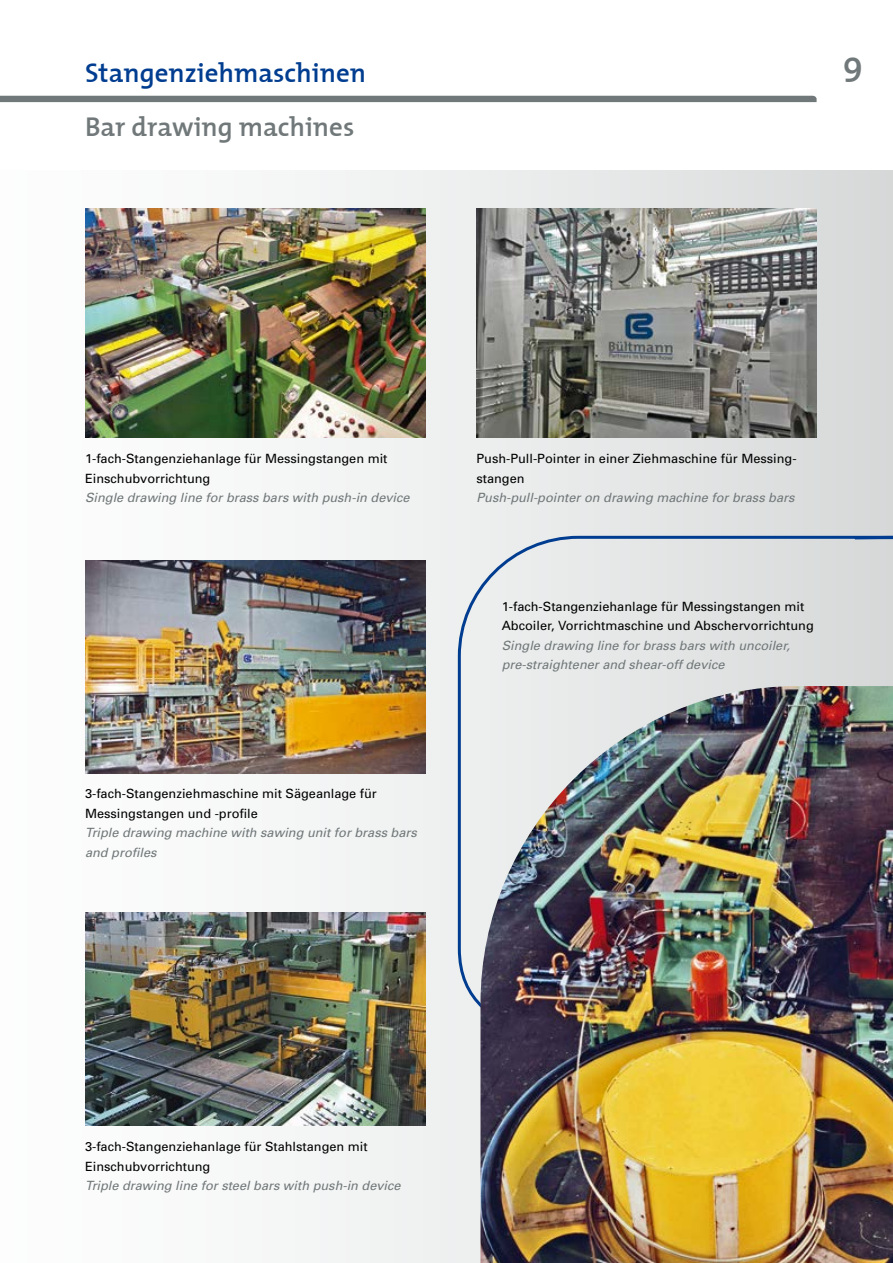
<style>
.page{position:relative;width:893px;height:1263px;background:#fff}
.page>*{position:absolute;margin:0;border:0;box-sizing:border-box;transform-origin:0 0}
.t1{font:27px "The Mix Semi Bold Plain";color:#003d90}
.t2{font:27px "The Mix Semi Bold Plain";color:#717879}
.t3{font:12.75px/19.5px "Univers";color:#000}
.t4{font:italic 12.75px/19.5px "Univers";color:#717879}
</style>
<div class="page">
<div style="left:0;top:96px;width:817px;height:6px;background:#717879"></div>
<div style="left:0;top:170px;width:893px;height:1093px;background:linear-gradient(to right,#fff,#d9dbdc)"></div>
<img style="left:85px;top:913px;width:340px;height:212px">
<img style="left:85px;top:208px;width:340px;height:230px">
<img style="left:476px;top:208px;width:341px;height:230px">
<svg style="left:456px;top:534px;width:437px;height:513px;background:#d9dde1"></svg>
<img style="left:480px;top:686px;width:413px;height:577px">
<img style="left:85px;top:561px;width:340px;height:212px">
<h1 class="t1" style="left:85px;top:51px;width:283px">Stangenziehmaschinen</h1>
<h1 class="t2" style="left:85px;top:105px;width:271px">Bar drawing machines</h1>
<p class="t3" style="left:85px;top:449px;width:304px">1-fach-Stangenziehanlage für Messingstangen mit<br>Einschubvorrichtung</p>
<p class="t4" style="left:85px;top:488px;width:326px">Single drawing line for brass bars with push-in device</p>
<p class="t3" style="left:85px;top:783px;width:293px">3-fach-Stangenziehmaschine mit Sägeanlage für<br>Messingstangen und -profile</p>
<p class="t4" style="left:85px;top:822px;width:333px">Triple drawing machine with sawing unit for brass bars and profiles</p>
<p class="t3" style="left:476px;top:449px;width:322px">Push-Pull-Pointer in einer Ziehmaschine für Messing&shy;stangen</p>
<p class="t4" style="left:476px;top:488px;width:320px">Push-pull-pointer on drawing machine for brass bars</p>
<p class="t3" style="left:502px;top:596px;width:313px">1-fach-Stangenziehanlage für Messingstangen mit<br>Abcoiler, Vorrichtmaschine und Abschervorrichtung</p>
<p class="t4" style="left:502px;top:635px;width:290px">Single drawing line for brass bars with uncoiler, pre-straightener and shear-off device</p>
<p class="t3" style="left:85px;top:1136px;width:284px">3-fach-Stangenziehanlage für Stahlstangen mit<br>Einschubvorrichtung</p>
<p class="t4" style="left:85px;top:1175px;width:317px">Triple drawing line for steel bars with push-in device</p>
</div>
